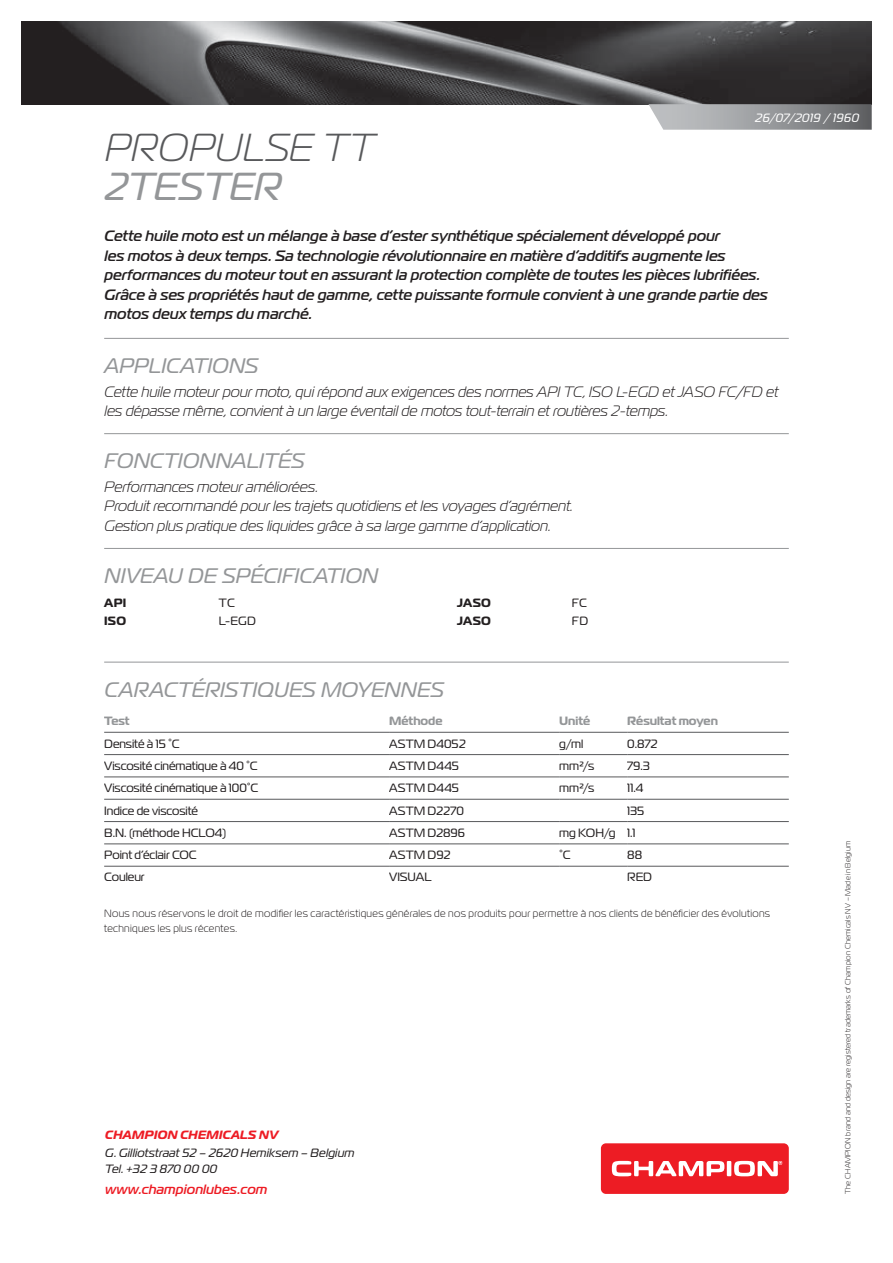
<style>
.page{position:relative;width:893px;height:1263px;background:#fff}
.page>*{position:absolute;margin:0;border:0;box-sizing:border-box;transform-origin:0 0}
.Product_Name{font:italic 300 39px "Magistral";letter-spacing:.005em;color:#58595b}
.Product_Name1{font:italic 39px "Magistral";color:#949698}
.Titles{font:italic 21px "Magistral";letter-spacing:.005em;color:#949698}
.Product_description{font:italic 500 15px/19.5px "Magistral";letter-spacing:.005em;color:#231f20}
.Body_App{font:italic 300 15px/19.5px "Magistral";letter-spacing:.005em;color:#231f20}
.Body_Features{font:italic 300 15px/19.5px "Magistral";letter-spacing:.005em;color:#231f20}
.t1{font:italic 500 13.5px "Magistral";letter-spacing:.01em;color:#ed1c24}
.Characs__n{font:12px "Magistral";letter-spacing:-.005em;color:#231f20}
.t2{font:italic 12px/16.2px "Magistral";letter-spacing:.015em;color:#231f20}
.Characs_Title__n{font:700 12px "Magistral";letter-spacing:-.005em;color:#949698}
.t3{font:italic 700 12px "Magistral";letter-spacing:.02em;color:#ed1c24}
.Date{font:italic 12px "Magistral";letter-spacing:.03em;color:#fff}
.Boby_Specifications{font:700 12px "Magistral";letter-spacing:.015em;color:#231f20}
.Body_Specifications{font:12px "Magistral";letter-spacing:.015em;color:#231f20}
.Body_Characs__n{font:300 10.5px/15px "Magistral";letter-spacing:.03em;color:#231f20}
.t4{font:300 7.5px "Magistral";letter-spacing:.025em;color:#231f20}
</style>
<div class="page">
<img style="left:21px;top:21px;width:851px;height:83px">
<svg style="left:648px;top:104px;width:224px;height:26px;background:#9a9c9e"></svg>
<div style="left:601px;top:1143px;width:188px;height:51px;background:#ed1c24;border-radius:5px"></div>
<svg style="left:612px;top:1161px;width:112px;height:15px"></svg>
<hr style="left:727px;top:1161px;width:4px;height:15px;background:#fff">
<svg style="left:734px;top:1161px;width:48px;height:15px"></svg>
<hr style="left:104px;top:338px;width:685px;height:1px;background:#949698">
<hr style="left:104px;top:433px;width:685px;height:1px;background:#949698">
<hr style="left:104px;top:548px;width:685px;height:1px;background:#949698">
<hr style="left:104px;top:662px;width:685px;height:1px;background:#949698">
<hr style="left:104px;top:732px;width:285px;height:1px;background:#58595b">
<hr style="left:389px;top:732px;width:170px;height:1px;background:#58595b">
<hr style="left:559px;top:732px;width:68px;height:1px;background:#58595b">
<hr style="left:627px;top:732px;width:162px;height:1px;background:#58595b">
<hr style="left:104px;top:754px;width:285px;height:1px;background:#58595b">
<hr style="left:389px;top:754px;width:170px;height:1px;background:#58595b">
<hr style="left:559px;top:754px;width:68px;height:1px;background:#58595b">
<hr style="left:627px;top:754px;width:162px;height:1px;background:#58595b">
<hr style="left:104px;top:776px;width:285px;height:1px;background:#58595b">
<hr style="left:389px;top:776px;width:170px;height:1px;background:#58595b">
<hr style="left:559px;top:776px;width:68px;height:1px;background:#58595b">
<hr style="left:627px;top:776px;width:162px;height:1px;background:#58595b">
<hr style="left:104px;top:799px;width:285px;height:1px;background:#58595b">
<hr style="left:389px;top:799px;width:170px;height:1px;background:#58595b">
<hr style="left:559px;top:799px;width:68px;height:1px;background:#58595b">
<hr style="left:627px;top:799px;width:162px;height:1px;background:#58595b">
<hr style="left:104px;top:821px;width:285px;height:1px;background:#58595b">
<hr style="left:389px;top:821px;width:170px;height:1px;background:#58595b">
<hr style="left:559px;top:821px;width:68px;height:1px;background:#58595b">
<hr style="left:627px;top:821px;width:162px;height:1px;background:#58595b">
<hr style="left:104px;top:843px;width:285px;height:1px;background:#58595b">
<hr style="left:389px;top:843px;width:170px;height:1px;background:#58595b">
<hr style="left:559px;top:843px;width:68px;height:1px;background:#58595b">
<hr style="left:627px;top:843px;width:162px;height:1px;background:#58595b">
<hr style="left:104px;top:866px;width:285px;height:1px;background:#58595b">
<hr style="left:389px;top:866px;width:170px;height:1px;background:#58595b">
<hr style="left:559px;top:866px;width:68px;height:1px;background:#58595b">
<hr style="left:627px;top:866px;width:162px;height:1px;background:#58595b">
<p class="Date" style="left:755px;top:110px;width:106px">26/07/2019 / 1960</p>
<p class="Product_Name" style="left:104px;top:124px;width:271px">PROPULSE TT</p>
<p class="Product_Name1" style="left:104px;top:163px;width:179px">2TESTER</p>
<p class="Product_description" style="left:104px;top:227px;width:665px">Cette huile moto est un mélange à base d’ester synthétique spécialement développé pour<br>les motos à deux temps. Sa technologie révolutionnaire en matière d’additifs augmente les performances du moteur tout en assurant la protection complète de toutes les pièces lubrifiées.<br>Grâce à ses propriétés haut de gamme, cette puissante formule convient à une grande partie des motos deux temps du marché.</p>
<p class="Titles" style="left:104px;top:352px;width:155px">APPLICATIONS</p>
<p class="Body_App" style="left:104px;top:381px;width:675px">Cette huile moteur pour moto, qui répond aux exigences des normes API TC, ISO L-EGD et JASO FC/FD et les dépasse même, convient à un large éventail de motos tout-terrain et routières 2-temps.</p>
<p class="Titles" style="left:104px;top:448px;width:202px">FONCTIONNALITÉS</p>
<p class="Body_Features" style="left:104px;top:476px;width:470px">Performances moteur améliorées.<br>Produit recommandé pour les trajets quotidiens et les voyages d’agrément.<br>Gestion plus pratique des liquides grâce à sa large gamme d’application.</p>
<p class="Titles" style="left:104px;top:562px;width:275px">NIVEAU DE SPÉCIFICATION</p>
<p class="Boby_Specifications" style="left:104px;top:595px;width:24px">API</p>
<p class="Body_Specifications" style="left:219px;top:595px;width:17px">TC</p>
<p class="Boby_Specifications" style="left:104px;top:613px;width:23px">ISO</p>
<p class="Body_Specifications" style="left:219px;top:613px;width:38px">L-EGD</p>
<p class="Boby_Specifications" style="left:457px;top:595px;width:35px">JASO</p>
<p class="Body_Specifications" style="left:572px;top:595px;width:16px">FC</p>
<p class="Boby_Specifications" style="left:457px;top:613px;width:35px">JASO</p>
<p class="Body_Specifications" style="left:572px;top:613px;width:18px">FD</p>
<p class="Titles" style="left:104px;top:676px;width:341px">CARACTÉRISTIQUES MOYENNES</p>
<p class="Characs_Title__n" style="left:104px;top:713px;width:27px">Test</p>
<p class="Characs_Title__n" style="left:389px;top:713px;width:55px">Méthode</p>
<p class="Characs_Title__n" style="left:559px;top:713px;width:32px">Unité</p>
<p class="Characs_Title__n" style="left:627px;top:713px;width:92px">Résultat moyen</p>
<p class="Characs__n" style="left:104px;top:736px;width:77px">Densité à 15 °C</p>
<p class="Characs__n" style="left:389px;top:736px;width:78px">ASTM D4052</p>
<p class="Characs__n" style="left:559px;top:736px;width:26px">g/ml</p>
<p class="Characs__n" style="left:627px;top:736px;width:32px">0.872</p>
<p class="Characs__n" style="left:104px;top:758px;width:155px">Viscosité cinématique à 40 °C</p>
<p class="Characs__n" style="left:389px;top:758px;width:71px">ASTM D445</p>
<p class="Characs__n" style="left:559px;top:758px;width:37px">mm²/s</p>
<p class="Characs__n" style="left:627px;top:758px;width:24px">79.3</p>
<p class="Characs__n" style="left:104px;top:781px;width:156px">Viscosité cinématique à 100°C</p>
<p class="Characs__n" style="left:389px;top:781px;width:71px">ASTM D445</p>
<p class="Characs__n" style="left:559px;top:781px;width:37px">mm²/s</p>
<p class="Characs__n" style="left:627px;top:781px;width:18px">11.4</p>
<p class="Characs__n" style="left:104px;top:803px;width:95px">Indice de viscosité</p>
<p class="Characs__n" style="left:389px;top:803px;width:76px">ASTM D2270</p>
<p class="Characs__n" style="left:627px;top:803px;width:19px">135</p>
<p class="Characs__n" style="left:104px;top:825px;width:124px">B.N. (méthode HCLO4)</p>
<p class="Characs__n" style="left:389px;top:825px;width:77px">ASTM D2896</p>
<p class="Characs__n" style="left:559px;top:825px;width:58px">mg KOH/g</p>
<p class="Characs__n" style="left:627px;top:825px;width:10px">1.1</p>
<p class="Characs__n" style="left:104px;top:848px;width:94px">Point d’éclair COC</p>
<p class="Characs__n" style="left:389px;top:848px;width:63px">ASTM D92</p>
<p class="Characs__n" style="left:559px;top:848px;width:13px">°C</p>
<p class="Characs__n" style="left:627px;top:848px;width:16px">88</p>
<p class="Characs__n" style="left:104px;top:870px;width:42px">Couleur</p>
<p class="Characs__n" style="left:389px;top:870px;width:44px">VISUAL</p>
<p class="Characs__n" style="left:627px;top:870px;width:26px">RED</p>
<p class="Body_Characs__n" style="left:104px;top:906px;width:667px">Nous nous réservons le droit de modifier les caractéristiques générales de nos produits pour permettre à nos clients de bénéficier des évolutions techniques les plus récentes.</p>
<p class="t3" style="left:105px;top:1127px;width:175px">CHAMPION CHEMICALS NV</p>
<p class="t2" style="left:105px;top:1145px;width:251px">G. Gilliotstraat 52 – 2620 Hemiksem – Belgium<br>Tel. +32 3 870 00 00</p>
<p class="t1" style="left:105px;top:1181px;width:164px">www.championlubes.com</p>
<p class="t4" style="left:843px;top:1194px;width:355px;rotate:-90deg">The CHAMPION brand and design are registered trademarks of Champion Chemicals NV – Made in Belgium</p>
</div>
